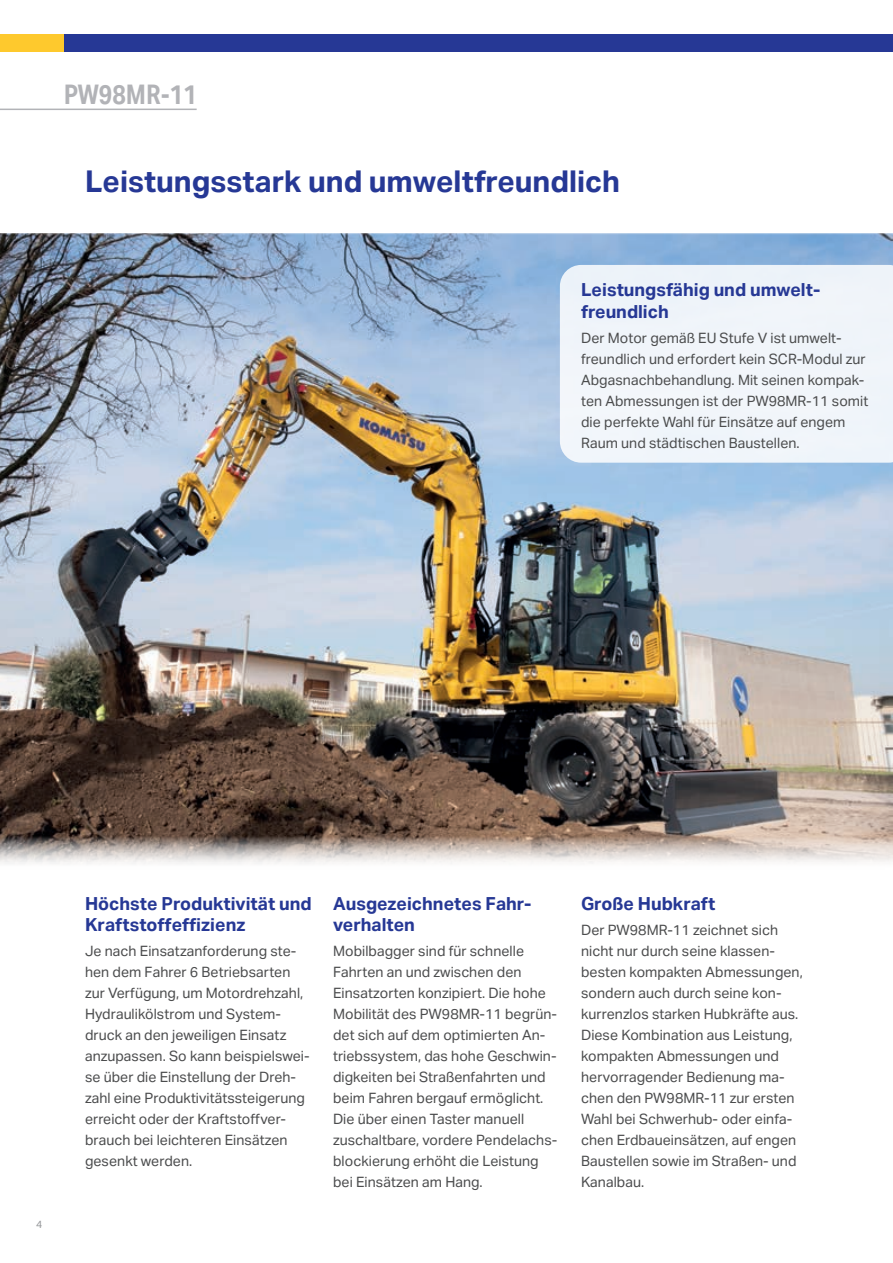
<style>
.page{position:relative;width:893px;height:1263px;background:#fff}
.page>*{position:absolute;margin:0;border:0;box-sizing:border-box;transform-origin:0 0}
.t1{font:700 30px "Aktiv Grotesk";color:#263895}
.t2{font:700 27px "Aktiv Grotesk Cd";color:#b2b3b7}
.t3{font:700 18px/21px "Aktiv Grotesk";color:#263895}
.t4{font:14.25px/21px "Aktiv Grotesk";color:#4b4c4d}
.t5{font:10.5px "Aktiv Grotesk";color:#939598}
</style>
<div class="page">
<img style="left:0;top:234px;width:893px;height:630px">
<div style="left:560px;top:265px;width:333px;height:198px;background:#f0f5fa"></div>
<hr style="left:0;top:109px;width:197px;height:1px;background:#b2b3b7">
<div style="left:0;top:34px;width:143px;height:17px;background:#fec92d"></div>
<div style="left:64px;top:34px;width:829px;height:17px;background:#263895"></div>
<h2 class="t2" style="left:64px;top:79px;width:134px">PW98MR-11</h2>
<h1 class="t1" style="left:85px;top:164px;width:537px">Leistungsstark und umweltfreundlich</h1>
<p class="t3" style="left:581px;top:280px;width:241px">Leistungsfähig und umwelt&shy;freundlich</p>
<p class="t4" style="left:581px;top:327px;width:289px">Der Motor gemäß EU Stufe V ist umwelt&shy;freundlich und erfordert kein SCR-Modul zur Abgasnachbehandlung. Mit seinen kompak&shy;ten Abmessungen ist der PW98MR-11 somit die perfekte Wahl für Einsätze auf engem Raum und städtischen Baustellen.</p>
<p class="t5" style="left:36px;top:1218px;width:8px">4</p>
<p class="t3" style="left:85px;top:893px;width:228px">Höchste Produktivität und<br>Kraftstoffeffizienz</p>
<p class="t4" style="left:85px;top:941px;width:226px">Je nach Einsatzanforderung ste&shy;hen dem Fahrer 6 Betriebsarten zur Verfügung, um Motordrehzahl,<br>Hydraulikölstrom und System&shy;druck an den jeweiligen Einsatz anzupassen. So kann beispielswei&shy;se über die Einstellung der Dreh&shy;zahl eine Produktivitätssteigerung erreicht oder der Kraftstoffver&shy;brauch bei leichteren Einsätzen gesenkt werden.</p>
<p class="t3" style="left:333px;top:893px;width:200px">Ausgezeichnetes Fahr&shy;verhalten</p>
<p class="t4" style="left:333px;top:941px;width:226px">Mobilbagger sind für schnelle<br>Fahrten an und zwischen den<br>Einsatzorten konzipiert. Die hohe<br>Mobilität des PW98MR-11 begrün&shy;det sich auf dem optimierten An&shy;triebssystem, das hohe Geschwin&shy;digkeiten bei Straßenfahrten und beim Fahren bergauf ermöglicht.<br>Die über einen Taster manuell zuschaltbare, vordere Pendelachs&shy;blockierung erhöht die Leistung bei Einsätzen am Hang.</p>
<p class="t3" style="left:581px;top:893px;width:136px">Große Hubkraft</p>
<p class="t4" style="left:581px;top:920px;width:223px">Der PW98MR-11 zeichnet sich nicht nur durch seine klassen&shy;besten kompakten Abmessungen, sondern auch durch seine kon&shy;kurrenzlos starken Hubkräfte aus.<br>Diese Kombination aus Leistung, kompakten Abmessungen und hervorragender Bedienung ma&shy;chen den PW98MR-11 zur ersten<br>Wahl bei Schwerhub- oder einfa&shy;chen Erdbaueinsätzen, auf engen<br>Baustellen sowie im Straßen- und<br>Kanalbau.</p>
</div>
